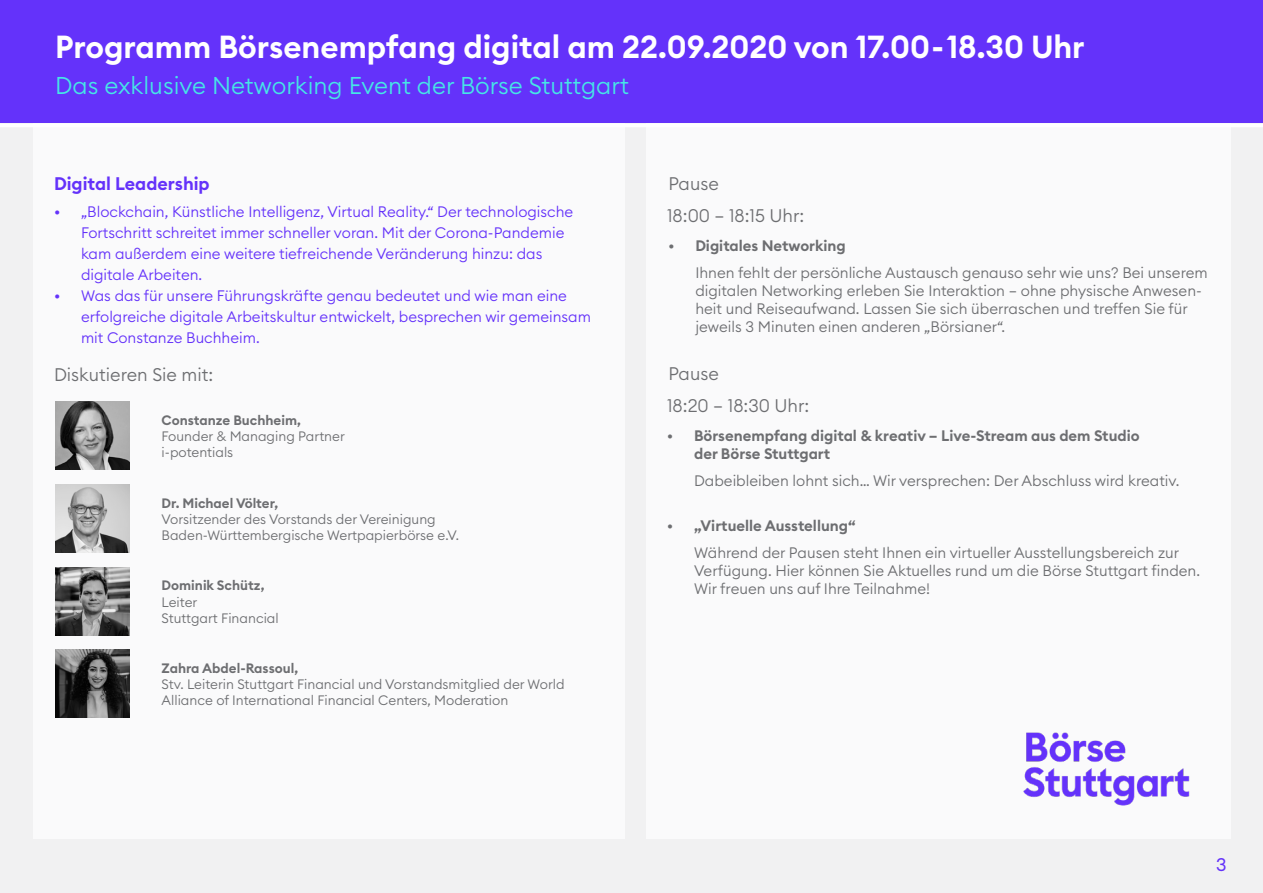
<style>
.page{position:relative;width:1263px;height:893px;background:#fff}
.page>*{position:absolute;margin:0;border:0;box-sizing:border-box;transform-origin:0 0}
.t1{font:600 31.5px "Euclid Circular B";color:#fff}
.t2{font:300 24px "Euclid Circular B";color:#46e6e6}
.t3{font:300 18px "Euclid Circular B";color:#6d6e71}
.t4{font:600 18px "Euclid Circular B";color:#6432fa}
.t5{font:18px "Euclid Circular B";color:#6432fa}
.t6{font:300 15px/18px "Euclid Circular B";color:#6d6e71}
.t7{font:300 15px/21px "Euclid Circular B";color:#6432fa}
.t8{font:600 15px/18px "Euclid Circular B";color:#6d6e71}
.t9{font:300 13.5px/16.2px "Euclid Circular B";color:#6d6e71}
.t10{font:600 13.5px "Euclid Circular B";color:#6d6e71}
</style>
<div class="page">
<div style="left:0;top:0;width:1263px;height:125px;background:#6432fa"></div>
<div style="left:0;top:124px;width:1263px;height:769px;background:#f1f1f2"></div>
<div style="left:33px;top:124px;width:592px;height:715px;background:#fff"></div>
<div style="left:646px;top:124px;width:585px;height:715px;background:#fff"></div>
<img style="left:55px;top:401px;width:75px;height:69px">
<img style="left:55px;top:567px;width:75px;height:68px">
<img style="left:55px;top:650px;width:75px;height:68px">
<img style="left:55px;top:484px;width:75px;height:68px">
<img style="left:1023px;top:732px;width:167px;height:74px">
<h1 class="t1" style="left:55px;top:26px;width:1031px">Programm Börsenempfang digital am 22.09.2020 von 17.00 - 18.30 Uhr</h1>
<h2 class="t2" style="left:55px;top:70px;width:575px">Das exklusive Networking Event der Börse Stuttgart</h2>
<p class="t4" style="left:54px;top:172px;width:157px">Digital Leadership</p>
<p class="t7" style="left:81px;top:201px;width:494px;text-indent:-27px">• „Blockchain, Künstliche Intelligenz, Virtual Reality.“ Der technologische Fortschritt schreitet immer schneller voran. Mit der Corona-Pandemie kam außerdem eine weitere tiefreichende Veränderung hinzu: das digitale Arbeiten.</p>
<p class="t7" style="left:81px;top:285px;width:511px;text-indent:-27px">• Was das für unsere Führungskräfte genau bedeutet und wie man eine erfolgreiche digitale Arbeitskultur entwickelt, besprechen wir gemeinsam mit Constanze Buchheim.</p>
<p class="t3" style="left:54px;top:363px;width:161px">Diskutieren Sie mit:</p>
<p class="t10" style="left:162px;top:411px;width:141px">Constanze Buchheim,</p>
<p class="t9" style="left:162px;top:428px;width:185px">Founder &amp; Managing Partner i-potentials</p>
<p class="t10" style="left:162px;top:494px;width:118px">Dr. Michael Völter,</p>
<p class="t9" style="left:162px;top:511px;width:299px">Vorsitzender des Vorstands der Vereinigung<br>Baden-Württembergische Wertpapierbörse e.V.</p>
<p class="t10" style="left:162px;top:577px;width:104px">Dominik Schütz,</p>
<p class="t9" style="left:162px;top:593px;width:119px">Leiter<br>Stuttgart Financial</p>
<p class="t10" style="left:162px;top:659px;width:138px">Zahra Abdel-Rassoul,</p>
<p class="t9" style="left:162px;top:676px;width:405px">Stv. Leiterin Stuttgart Financial und Vorstandsmitglied der World<br>Alliance of International Financial Centers, Moderation</p>
<p class="t3" style="left:668px;top:172px;width:52px">Pause</p>
<p class="t3" style="left:667px;top:204px;width:139px">18:00 – 18:15 Uhr:</p>
<p class="t8" style="left:668px;top:237px;width:179px">• Digitales Networking</p>
<p class="t6" style="left:695px;top:264px;width:514px">Ihnen fehlt der persönliche Austausch genauso sehr wie uns? Bei unserem digitalen Networking erleben Sie Interaktion – ohne physische Anwesen&shy;heit und Reiseaufwand. Lassen Sie sich überraschen und treffen Sie für jeweils 3 Minuten einen anderen „Börsianer“.</p>
<p class="t3" style="left:668px;top:362px;width:52px">Pause</p>
<p class="t3" style="left:667px;top:394px;width:144px">18:20 – 18:30 Uhr:</p>
<p class="t8" style="left:694px;top:427px;width:447px;text-indent:-27px">• Börsenempfang digital &amp; kreativ – Live-Stream aus dem Studio der Börse Stuttgart</p>
<p class="t6" style="left:694px;top:472px;width:487px">Dabeibleiben lohnt sich… Wir versprechen: Der Abschluss wird kreativ.</p>
<p class="t8" style="left:667px;top:517px;width:190px">• „Virtuelle Ausstellung“</p>
<p class="t6" style="left:694px;top:544px;width:507px">Während der Pausen steht Ihnen ein virtueller Ausstellungsbereich zur<br>Verfügung. Hier können Sie Aktuelles rund um die Börse Stuttgart finden.<br>Wir freuen uns auf Ihre Teilnahme!</p>
<p class="t5" style="left:1216px;top:852px;width:12px">3</p>
</div>
